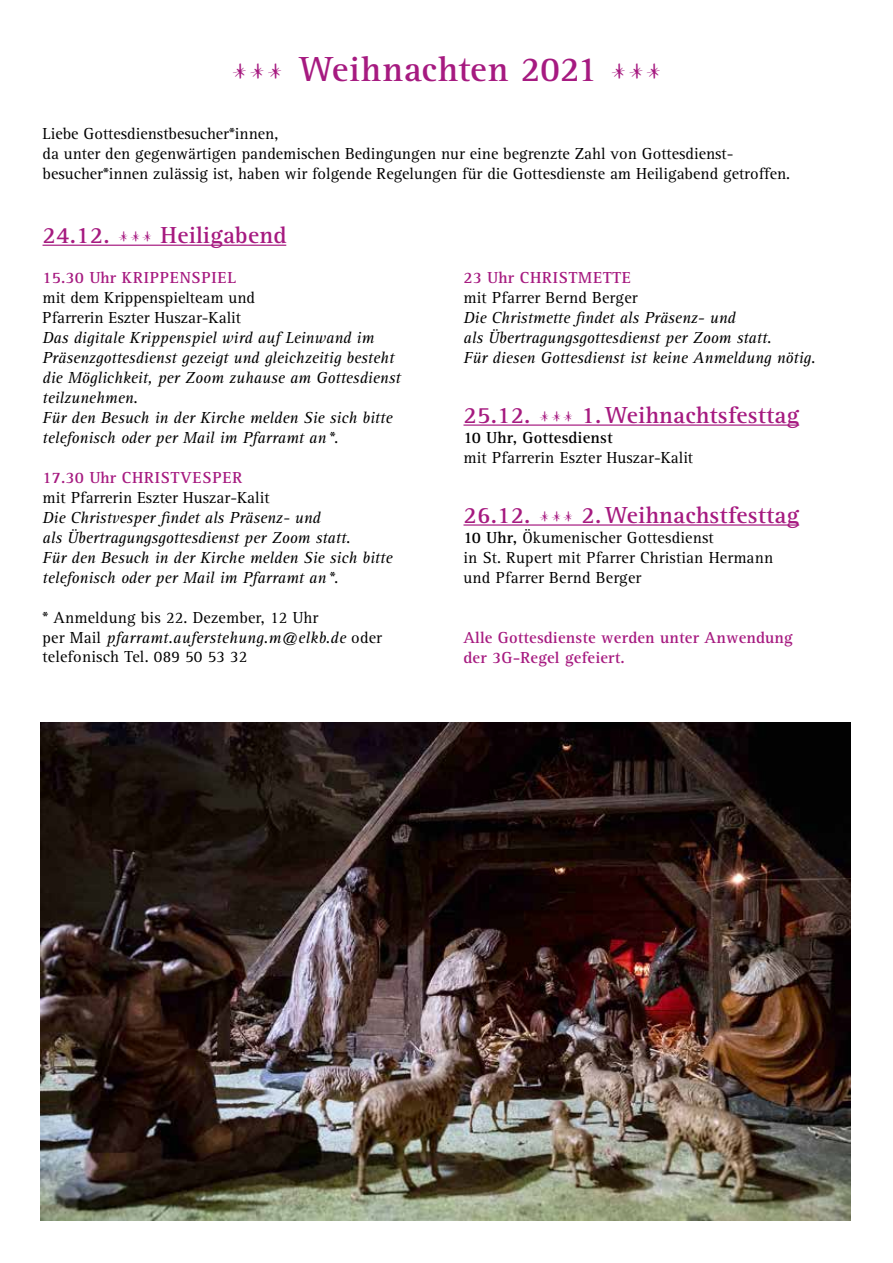
<style>
.page{position:relative;width:893px;height:1263px;background:#fff}
.page>*{position:absolute;margin:0;border:0;box-sizing:border-box;transform-origin:0 0}
.t1{font:700 36px "Rotis Serif";letter-spacing:.005em;color:#a61a80}
.t2{font:700 24px "Rotis Serif";letter-spacing:.01em;color:#a61a80}
.t3{font:16.5px/20px "Rotis Serif";color:#000}
.t4{font:italic 16.5px/20px "Rotis Serif";color:#000}
.t5{font:700 16.5px/20px "Rotis Serif";letter-spacing:.01em;color:#a61a80}
.t6{font:700 16.5px "Rotis Serif";letter-spacing:.05em;color:#a61a80}
.t7{font:700 16.5px "Rotis Serif";letter-spacing:.01em;color:#000}
.s1{font-family:"Looking Flowers Deco";font-weight:400}
.s2{font-style:italic}
.s3{font-weight:700}
</style>
<div class="page">
<hr style="left:463px;top:424px;width:336px;height:2px;background:#a61a80">
<hr style="left:463px;top:524px;width:336px;height:2px;background:#a61a80">
<hr style="left:43px;top:245px;width:243px;height:1px;background:#a61a80">
<img style="left:40px;top:722px;width:810px;height:498px">
<h1 class="t1" style="left:231px;top:48px;width:433px"><span class="s1">000</span> Weihnachten 2021 <span class="s1">000</span></h1>
<p class="t3" style="left:43px;top:124px;width:749px">Liebe Gottesdienstbesucher*innen,<br>da unter den gegenwärtigen pandemischen Bedingungen nur eine begrenzte Zahl von Gottesdienst&shy;besucher*innen zulässig ist, haben wir folgende Regelungen für die Gottesdienste am Heiligabend getroffen.</p>
<h2 class="t2" style="left:43px;top:221px;width:245px">24.12. <span class="s1">000</span> Heiligabend</h2>
<p class="t6" style="left:43px;top:268px;width:195px">15.30 Uhr KRIPPENSPIEL</p>
<p class="t3" style="left:43px;top:288px;width:214px">mit dem Krippenspielteam und<br>Pfarrerin Eszter Huszar-Kalit</p>
<p class="t4" style="left:43px;top:328px;width:360px">Das digitale Krippenspiel wird auf Leinwand im Präsenzgottesdienst gezeigt und gleichzeitig besteht die Möglichkeit, per Zoom zuhause am Gottesdienst teilzunehmen.<br>Für den Besuch in der Kirche melden Sie sich bitte telefonisch oder per Mail im Pfarramt an*.</p>
<p class="t6" style="left:43px;top:467px;width:201px">17.30 Uhr CHRISTVESPER</p>
<p class="t3" style="left:43px;top:488px;width:229px">mit Pfarrerin Eszter Huszar-Kalit</p>
<p class="t4" style="left:43px;top:508px;width:351px">Die Christvesper findet als Präsenz- und<br>als Übertragungsgottesdienst per Zoom statt.<br>Für den Besuch in der Kirche melden Sie sich bitte telefonisch oder per Mail im Pfarramt an*.</p>
<p class="t3" style="left:43px;top:607px;width:341px">* Anmeldung bis 22. Dezember, 12 Uhr<br>per Mail <span class="s2">pfarramt.auferstehung.m@elkb.de</span> oder telefonisch Tel. 089 50 53 32</p>
<p class="t6" style="left:463px;top:268px;width:169px">23 Uhr CHRISTMETTE</p>
<p class="t3" style="left:463px;top:288px;width:176px">mit Pfarrer Bernd Berger</p>
<p class="t4" style="left:463px;top:308px;width:354px">Die Christmette findet als Präsenz- und<br>als Übertragungsgottesdienst per Zoom statt.<br>Für diesen Gottesdienst ist keine Anmeldung nötig.</p>
<h2 class="t2" style="left:463px;top:401px;width:337px">25.12. <span class="s1">000</span> 1.Weihnachtsfesttag</h2>
<p class="t7" style="left:463px;top:427px;width:151px">10 Uhr, Gottesdienst</p>
<p class="t3" style="left:463px;top:448px;width:231px">mit Pfarrerin Eszter Huszar-Kalit</p>
<h2 class="t2" style="left:463px;top:500px;width:337px">26.12. <span class="s1">000</span> 2.Weihnachstfesttag</h2>
<p class="t3" style="left:463px;top:528px;width:311px"><span class="s3">10 Uhr,</span> Ökumenischer Gottesdienst<br>in St. Rupert mit Pfarrer Christian Hermann und Pfarrer Bernd Berger</p>
<p class="t5" style="left:463px;top:627px;width:331px">Alle Gottesdienste werden unter Anwendung der 3G-Regel gefeiert.</p>
</div>
